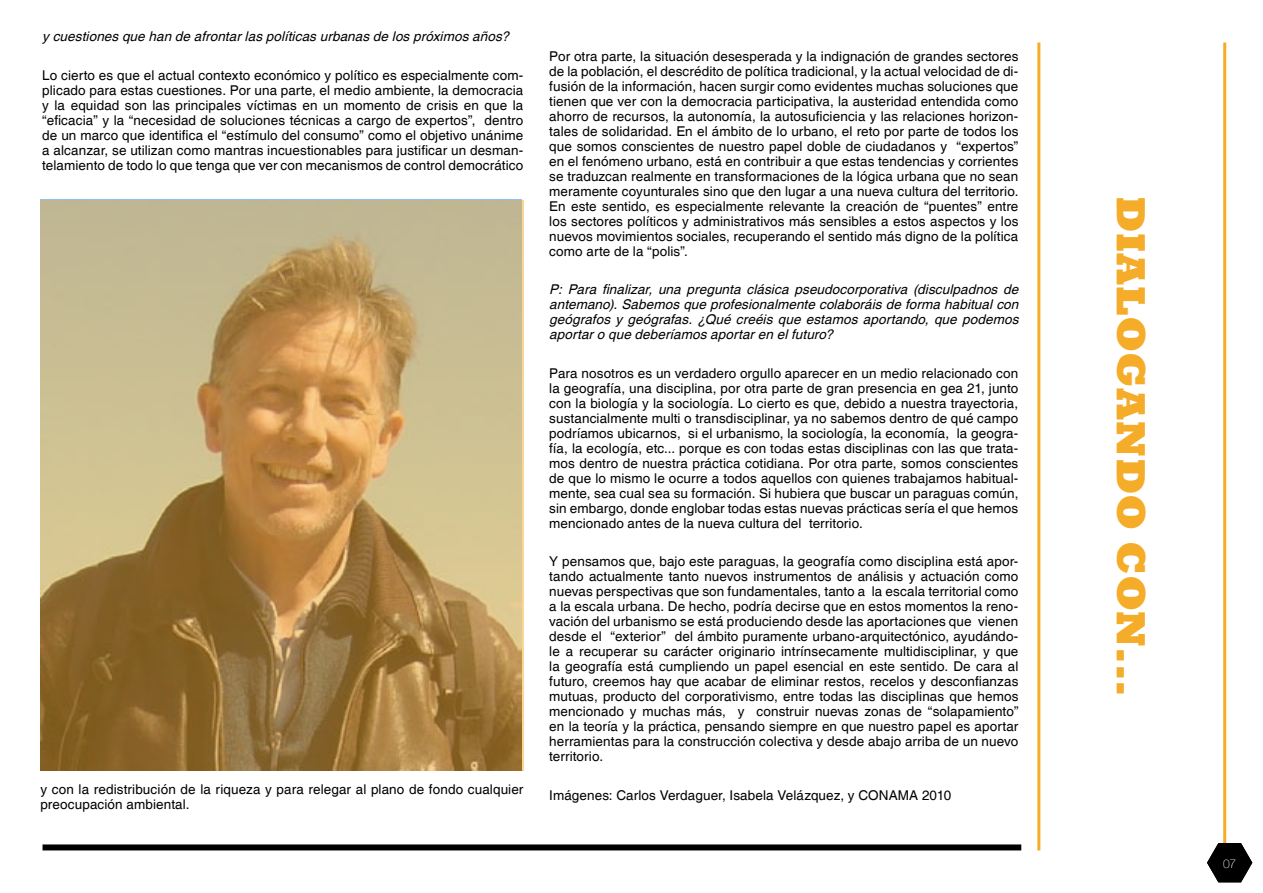
<style>
.page{position:relative;width:1263px;height:893px;background:#fff}
.page>*{position:absolute;margin:0;border:0;box-sizing:border-box;transform-origin:0 0}
.t1{font:800 42px "Rockwell";color:#f5ac28}
.t2{font:13.5px/15px "Helvetica";letter-spacing:.01em;color:#000;text-align:justify}
.t3{font:italic 13.5px/15px "Helvetica";color:#000;text-align:justify}
.t4{font:100 12px "Helve Nue";color:#fff}
</style>
<div class="page">
<hr style="left:1223px;top:43px;width:3px;height:807px;background:#f5ac28">
<hr style="left:1037px;top:43px;width:3px;height:807px;background:#f5ac28">
<div style="left:43px;top:844px;width:978px;height:6px;background:#000"></div>
<svg style="left:1207px;top:843px;width:45px;height:39px"></svg>
<svg style="left:40px;top:200px;width:483px;height:570px;background:#b49763"></svg>
<p class="t3" style="left:42px;top:30px;width:472px">ycuestionesque han de afrontarlaspolíticasurbanasde lospróximosaños?</p>
<p class="t2" style="left:42px;top:68px;width:483px">Lo cierto es que el actual contexto económico y político es especialmente com&shy;plicado para estas cuestiones. Por una parte, el medio ambiente, la democracia y la equidad son las principales víctimas en un momento de crisis en que la “eficacia” y la “necesidad de soluciones técnicas a cargo de expertos”, dentro de un marco que identifica el “estímulo del consumo” como el objetivo unánime a alcanzar, se utilizan como mantras incuestionables para justificar un desman&shy;telamiento de todo lo que tenga que ver con mecanismos de control democrático</p>
<p class="t2" style="left:40px;top:783px;width:484px">y con la redistribución de la riqueza y para relegar al plano de fondo cualquier preocupación ambiental.</p>
<p class="t2" style="left:549px;top:49px;width:471px">Por otra parte, la situación desesperada y la indignación de grandes sectores de la población, el descrédito de política tradicional, y la actual velocidad de di&shy;fusión de la información, hacen surgir como evidentes muchas soluciones que tienen que ver con la democracia participativa, la austeridad entendida como ahorro de recursos, la autonomía, la autosuficiencia y las relaciones horizon&shy;tales de solidaridad. En el ámbito de lo urbano, el reto por parte de todos los que somos conscientes de nuestro papel doble de ciudadanos y “expertos” en el fenómeno urbano, está en contribuir a que estas tendencias y corrientes se traduzcan realmente en transformaciones de la lógica urbana que no sean meramente coyunturales sino que den lugar a una nueva cultura del territorio.<br>En este sentido, es especialmente relevante la creación de “puentes” entre los sectores políticos y administrativos más sensibles a estos aspectos y los nuevos movimientos sociales, recuperando el sentido más digno de la política como arte de la “polis”.</p>
<p class="t3" style="left:549px;top:283px;width:474px">P: Para finalizar, una pregunta clásica pseudocorporativa (disculpadnos de antemano).Sabemosque profesionalmente colaboráisde forma habitualcon geógrafos y geógrafas. ¿Qué creéis que estamos aportando, que podemos aportaro que deberíamosaportaren elfuturo?</p>
<p class="t2" style="left:549px;top:366px;width:471px">Para nosotros es un verdadero orgullo aparecer en un medio relacionado con la geografía, una disciplina, por otra parte de gran presencia en gea 21, junto con la biología y la sociología. Lo cierto es que, debido a nuestra trayectoria, sustancialmente multi o transdisciplinar, ya no sabemos dentro de qué campo podríamos ubicarnos, si el urbanismo, la sociología, la economía, la geogra&shy;fía, la ecología, etc... porque es con todas estas disciplinas con las que trata&shy;mos dentro de nuestra práctica cotidiana. Por otra parte, somos conscientes de que lo mismo le ocurre a todos aquellos con quienes trabajamos habitual&shy;mente, sea cual sea su formación. Si hubiera que buscar un paraguas común, sin embargo, donde englobar todas estas nuevas prácticas sería el que hemos mencionado antes de la nueva cultura del territorio.</p>
<p class="t2" style="left:549px;top:554px;width:471px">Y pensamos que, bajo este paraguas, la geografía como disciplina está apor&shy;tando actualmente tanto nuevos instrumentos de análisis y actuación como nuevas perspectivas que son fundamentales, tanto a la escala territorial como a la escala urbana. De hecho, podría decirse que en estos momentos la reno&shy;vación del urbanismo se está produciendo desde las aportaciones que vienen desde el “exterior” del ámbito puramente urbano-arquitectónico, ayudándo&shy;le a recuperar su carácter originario intrínsecamente multidisciplinar, y que la geografía está cumpliendo un papel esencial en este sentido. De cara al futuro, creemos hay que acabar de eliminar restos, recelos y desconfianzas mutuas, producto del corporativismo, entre todas las disciplinas que hemos mencionado y muchas más, y construir nuevas zonas de “solapamiento” en la teoría y la práctica, pensando siempre en que nuestro papel es aportar herramientas para la construcción colectiva y desde abajo arriba de un nuevo territorio.</p>
<p class="t2" style="left:549px;top:788px;width:403px">Imágenes: Carlos Verdaguer, Isabela Velázquez, y CONAMA 2010</p>
<h1 class="t1" style="left:1155px;top:196px;width:503px;rotate:90deg">dialogando con...</h1>
<p class="t4" style="left:1223px;top:856px;width:15px">0 37</p>
</div>
